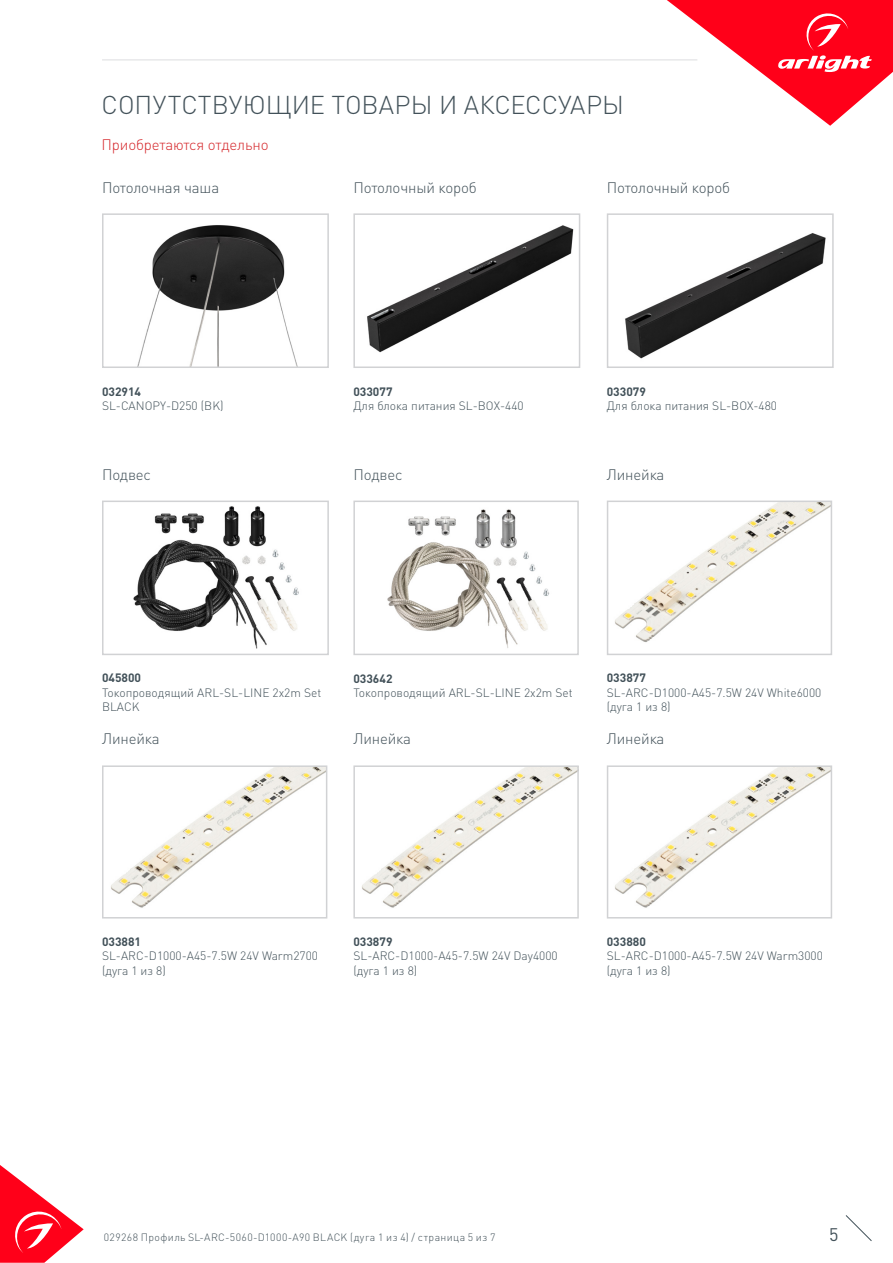
<style>
.page{position:relative;width:893px;height:1263px;background:#fff}
.page>*{position:absolute;margin:0;border:0;box-sizing:border-box;transform-origin:0 0}
.t1{font:300 25.5px "DIN Pro";color:#425159}
.t2{font:18px "DIN Pro";color:#425159}
.t3{font:300 15px "DIN Pro";letter-spacing:-.01em;color:#425159}
.t4{font:300 15px "DIN Pro";letter-spacing:-.01em;color:#d5262a}
.t5{font:300 12px/14.4px "DIN Pro";color:#425159}
.t6{font:700 12px "DIN Pro";color:#425159}
.t7{font:300 10.5px "DIN Pro";letter-spacing:.04em;color:#425159}
</style>
<div class="page">
<svg style="left:0;top:1165px;width:84px;height:98px"></svg>
<svg style="left:845px;top:1215px;width:27px;height:26px"></svg>
<svg style="left:667px;top:0;width:226px;height:126px"></svg>
<hr style="left:102px;top:60px;width:595px;height:1px;background:#dcdddf">
<img style="left:111px;top:768px;width:213px;height:140px">
<div style="left:102px;top:765px;width:225px;height:153px;border:2px solid #d1d2d4"></div>
<img style="left:362px;top:768px;width:214px;height:140px">
<div style="left:353px;top:765px;width:226px;height:153px;border:2px solid #d1d2d4"></div>
<img style="left:615px;top:768px;width:214px;height:140px">
<div style="left:607px;top:765px;width:225px;height:153px;border:2px solid #d1d2d4"></div>
<svg style="left:102px;top:213px;width:227px;height:155px"></svg>
<svg style="left:353px;top:213px;width:228px;height:155px"></svg>
<svg style="left:607px;top:213px;width:227px;height:155px"></svg>
<img style="left:615px;top:504px;width:214px;height:138px">
<div style="left:607px;top:501px;width:225px;height:154px;border:2px solid #d1d2d4"></div>
<img style="left:387px;top:509px;width:162px;height:139px">
<div style="left:353px;top:501px;width:226px;height:154px;border:2px solid #d1d2d4"></div>
<img style="left:133px;top:506px;width:166px;height:143px">
<div style="left:102px;top:501px;width:227px;height:154px;border:2px solid #d1d2d4"></div>
<p class="t1" style="left:102px;top:87px;width:524px">СОПУТСТВУЮЩИЕ ТОВАРЫ И АКСЕССУАРЫ</p>
<p class="t4" style="left:102px;top:134px;width:168px">Приобретаются отдельно</p>
<p class="t3" style="left:102px;top:178px;width:119px">Потолочная чаша</p>
<p class="t3" style="left:353px;top:178px;width:125px">Потолочный короб</p>
<p class="t3" style="left:607px;top:178px;width:125px">Потолочный короб</p>
<p class="t6" style="left:102px;top:383px;width:41px">032914</p>
<p class="t5" style="left:102px;top:398px;width:123px">SL-CANOPY-D250 (BK)</p>
<p class="t6" style="left:353px;top:383px;width:41px">033077</p>
<p class="t5" style="left:353px;top:398px;width:172px">Для блока питания SL-BOX-440</p>
<p class="t6" style="left:607px;top:383px;width:41px">033079</p>
<p class="t5" style="left:607px;top:398px;width:172px">Для блока питания SL-BOX-480</p>
<p class="t3" style="left:102px;top:464px;width:51px">Подвес</p>
<p class="t3" style="left:353px;top:464px;width:51px">Подвес</p>
<p class="t3" style="left:607px;top:464px;width:59px">Линейка</p>
<p class="t6" style="left:102px;top:670px;width:41px">045800</p>
<p class="t5" style="left:102px;top:684px;width:221px">Токопроводящий ARL-SL-LINE 2x2m Set<br>BLACK</p>
<p class="t6" style="left:353px;top:670px;width:41px">033642</p>
<p class="t5" style="left:353px;top:685px;width:221px">Токопроводящий ARL-SL-LINE 2x2m Set</p>
<p class="t6" style="left:607px;top:670px;width:41px">033877</p>
<p class="t5" style="left:607px;top:684px;width:216px">SL-ARC-D1000-A45-7.5W 24V White6000</p>
<p class="t5" style="left:607px;top:699px;width:65px">(дуга 1 из 8)</p>
<p class="t3" style="left:102px;top:728px;width:59px">Линейка</p>
<p class="t3" style="left:353px;top:728px;width:59px">Линейка</p>
<p class="t3" style="left:607px;top:728px;width:59px">Линейка</p>
<p class="t6" style="left:102px;top:933px;width:41px">033881</p>
<p class="t5" style="left:102px;top:948px;width:218px">SL-ARC-D1000-A45-7.5W 24V Warm2700 (дуга 1 из 8)</p>
<p class="t6" style="left:353px;top:933px;width:41px">033879</p>
<p class="t5" style="left:353px;top:948px;width:206px">SL-ARC-D1000-A45-7.5W 24V Day4000 (дуга 1 из 8)</p>
<p class="t6" style="left:607px;top:933px;width:41px">033880</p>
<p class="t5" style="left:607px;top:948px;width:218px">SL-ARC-D1000-A45-7.5W 24V Warm3000 (дуга 1 из 8)</p>
<p class="t7" style="left:104px;top:1230px;width:393px">029268 Профиль SL-ARC-5060-D1000-A90 BLACK (дуга 1 из 4) / страница 5 из 7</p>
<h2 class="t2" style="left:829px;top:1222px;width:11px">5</h2>
</div>
